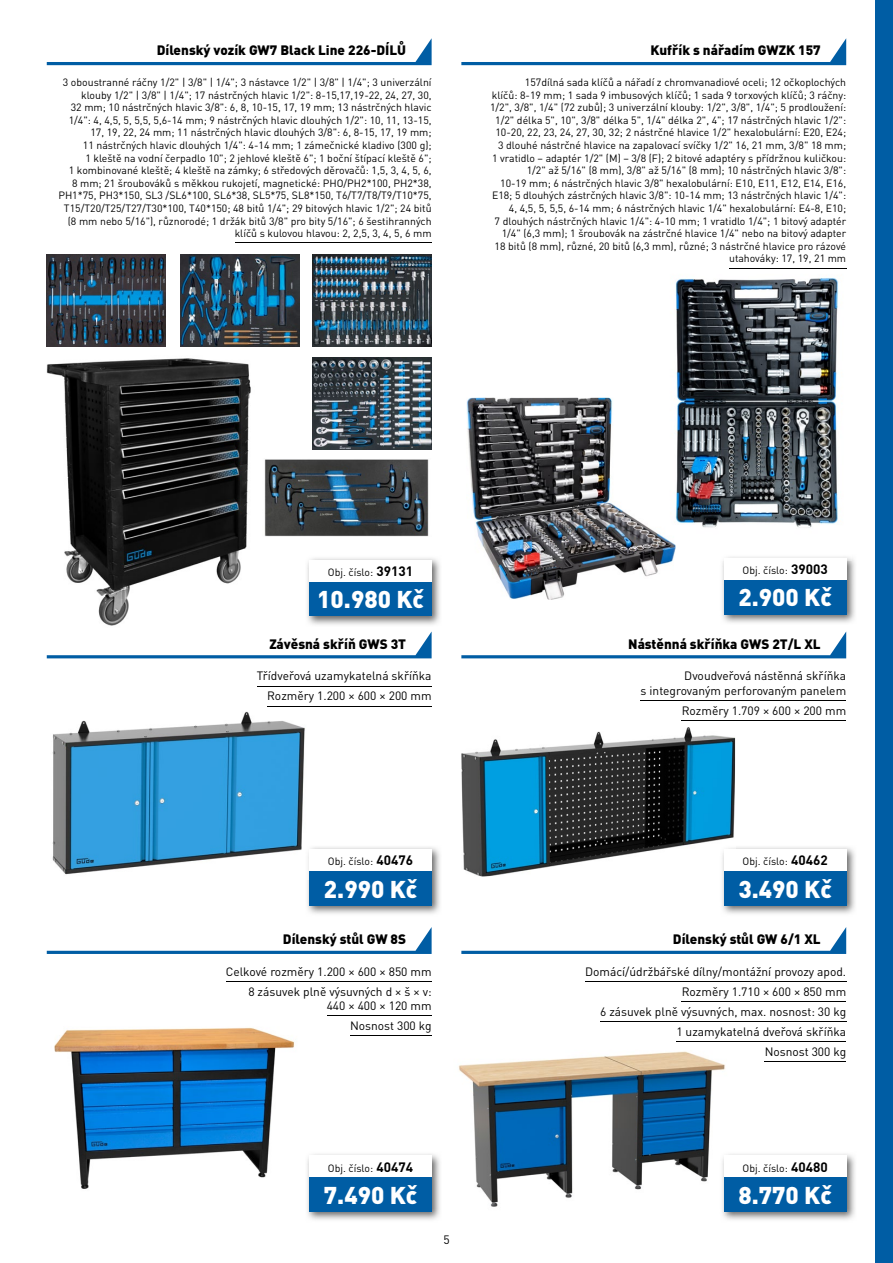
<style>
.page{position:relative;width:893px;height:1263px;background:#fff}
.page>*{position:absolute;margin:0;border:0;box-sizing:border-box;transform-origin:0 0}
.t1{font:900 24px "DIN Pro";color:#fff}
.t2{font:900 13.5px "DIN Pro";color:#000}
.t3{font:12px/20px "DIN Pro";color:#000;text-align:right}
.t4{font:10.5px/12.6px "DIN Pro";color:#000;text-align:right}
.s1{font-weight:700;font-size:13.5px}
</style>
<div class="page">
<div style="left:876px;top:0;width:17px;height:1263px;background:#005da4"></div>
<svg style="left:47px;top:38px;width:385px;height:27px"></svg>
<svg style="left:461px;top:38px;width:385px;height:27px"></svg>
<svg style="left:461px;top:632px;width:385px;height:26px"></svg>
<svg style="left:47px;top:631px;width:385px;height:27px"></svg>
<svg style="left:47px;top:927px;width:385px;height:27px"></svg>
<svg style="left:461px;top:927px;width:385px;height:27px"></svg>
<img style="left:46px;top:358px;width:205px;height:268px">
<img style="left:675px;top:268px;width:172px;height:282px">
<img style="left:461px;top:727px;width:274px;height:149px">
<img style="left:458px;top:1051px;width:267px;height:156px">
<img style="left:54px;top:1027px;width:241px;height:162px">
<img style="left:52px;top:711px;width:253px;height:164px">
<img style="left:466px;top:398px;width:209px;height:202px">
<hr style="left:585px;top:981px;width:261px;height:1px;background:#000">
<hr style="left:682px;top:1001px;width:164px;height:1px;background:#000">
<hr style="left:600px;top:1021px;width:246px;height:1px;background:#000">
<hr style="left:676px;top:1041px;width:170px;height:1px;background:#000">
<hr style="left:765px;top:1061px;width:81px;height:1px;background:#000">
<hr style="left:226px;top:981px;width:206px;height:1px;background:#000">
<hr style="left:327px;top:1016px;width:105px;height:1px;background:#000">
<hr style="left:350px;top:1036px;width:82px;height:1px;background:#000">
<hr style="left:257px;top:686px;width:175px;height:1px;background:#000">
<hr style="left:267px;top:706px;width:165px;height:1px;background:#000">
<hr style="left:729px;top:268px;width:117px;height:1px;background:#000">
<hr style="left:641px;top:700px;width:205px;height:1px;background:#000">
<hr style="left:682px;top:720px;width:164px;height:1px;background:#000">
<hr style="left:235px;top:243px;width:197px;height:1px;background:#000">
<img style="left:47px;top:254px;width:119px;height:93px">
<img style="left:180px;top:254px;width:119px;height:93px">
<img style="left:312px;top:254px;width:120px;height:93px">
<img style="left:312px;top:357px;width:120px;height:93px">
<img style="left:264px;top:459px;width:165px;height:77px">
<img style="left:307px;top:558px;width:133px;height:67px">
<div style="left:310px;top:581px;width:122px;height:35px;background:#005da4"></div>
<div style="left:310px;top:560px;width:122px;height:21px;background:#fff"></div>
<img style="left:307px;top:847px;width:133px;height:67px">
<img style="left:307px;top:847px;width:3px;height:33px">
<div style="left:310px;top:871px;width:122px;height:35px;background:#005da4"></div>
<div style="left:310px;top:850px;width:122px;height:21px;background:#fff"></div>
<img style="left:307px;top:1154px;width:133px;height:66px">
<div style="left:310px;top:1177px;width:122px;height:35px;background:#005da4"></div>
<div style="left:310px;top:1156px;width:122px;height:21px;background:#fff"></div>
<img style="left:722px;top:559px;width:133px;height:64px">
<img style="left:722px;top:557px;width:130px;height:4px">
<div style="left:724px;top:580px;width:122px;height:34px;background:#005da4"></div>
<div style="left:724px;top:558px;width:122px;height:22px;background:#fff"></div>
<img style="left:722px;top:847px;width:133px;height:67px">
<img style="left:720px;top:845px;width:15px;height:31px">
<div style="left:724px;top:871px;width:122px;height:35px;background:#005da4"></div>
<div style="left:724px;top:850px;width:122px;height:21px;background:#fff"></div>
<img style="left:724px;top:1154px;width:131px;height:66px">
<img style="left:720px;top:1151px;width:7px;height:65px">
<div style="left:724px;top:1177px;width:122px;height:35px;background:#005da4"></div>
<div style="left:724px;top:1156px;width:122px;height:21px;background:#fff"></div>
<p class="t2" style="left:157px;top:41px;width:251px">Dílenský vozík GW7 Black Line 226-DÍLŮ</p>
<p class="t2" style="left:650px;top:41px;width:172px">Kufřík s nářadím GWZK 157</p>
<p class="t4" style="left:58px;top:75px;width:375px">3 oboustranné ráčny 1/2" | 3/8" | 1/4"; 3 nástavce 1/2" | 3/8" | 1/4"; 3 univerzální klouby 1/2" | 3/8" | 1/4"; 17 nástrčných hlavic 1/2": 8-15,17,19-22, 24, 27, 30,<br>32 mm; 10 nástrčných hlavic 3/8": 6, 8, 10-15, 17, 19 mm; 13 nástrčných hlavic 1/4": 4, 4,5, 5, 5,5, 5,6-14 mm; 9 nástrčných hlavic dlouhých 1/2": 10, 11, 13-15, 17, 19, 22, 24 mm; 11 nástrčných hlavic dlouhých 3/8": 6, 8-15, 17, 19 mm;<br>11 nástrčných hlavic dlouhých 1/4": 4-14 mm; 1 zámečnické kladivo (300 g);<br>1 kleště na vodní čerpadlo 10"; 2 jehlové kleště 6"; 1 boční štípací kleště 6";<br>1 kombinované kleště; 4 kleště na zámky; 6 středových děrovačů: 1,5, 3, 4, 5, 6,<br>8 mm; 21 šroubováků s měkkou rukojetí, magnetické: PHO/PH2*100, PH2*38, PH1*75, PH3*150, SL3 /SL6*100, SL6*38, SL5*75, SL8*150, T6/T7/T8/T9/T10*75, T15/T20/T25/T27/T30*100, T40*150; 48 bitů 1/4"; 29 bitových hlavic 1/2"; 24 bitů (8 mm nebo 5/16"), různorodé; 1 držák bitů 3/8" pro bity 5/16"; 6 šestihranných klíčů s kulovou hlavou: 2, 2,5, 3, 4, 5, 6 mm</p>
<p class="t4" style="left:490px;top:75px;width:358px">157dílná sada klíčů a nářadí z chromvanadiové oceli; 12 očkoplochých<br>klíčů: 8-19 mm; 1 sada 9 imbusových klíčů; 1 sada 9 torxových klíčů; 3 ráčny:<br>1/2", 3/8", 1/4" (72 zubů); 3 univerzální klouby: 1/2", 3/8", 1/4"; 5 prodloužení:<br>1/2" délka 5", 10", 3/8" délka 5", 1/4" délka 2", 4"; 17 nástrčných hlavic 1/2":<br>10-20, 22, 23, 24, 27, 30, 32; 2 nástrčné hlavice 1/2" hexalobulární: E20, E24; 3 dlouhé nástrčné hlavice na zapalovací svíčky 1/2" 16, 21 mm, 3/8" 18 mm; 1 vratidlo – adaptér 1/2" (M) – 3/8 (F); 2 bitové adaptéry s přídržnou kuličkou:<br>1/2" až 5/16" (8 mm), 3/8" až 5/16" (8 mm); 10 nástrčných hlavic 3/8":<br>10-19 mm; 6 nástrčných hlavic 3/8" hexalobulární: E10, E11, E12, E14, E16, E18; 5 dlouhých zástrčných hlavic 3/8": 10-14 mm; 13 nástrčných hlavic 1/4":<br>4, 4,5, 5, 5,5, 6-14 mm; 6 nástrčných hlavic 1/4" hexalobulární: E4-8, E10;<br>7 dlouhých nástrčných hlavic 1/4": 4-10 mm; 1 vratidlo 1/4"; 1 bitový adaptér 1/4" (6,3 mm); 1 šroubovák na zástrčné hlavice 1/4" nebo na bitový adapter 18 bitů (8 mm), různé, 20 bitů (6,3 mm), různé; 3 nástrčné hlavice pro rázové utahováky: 17, 19, 21 mm</p>
<p class="t4" style="left:328px;top:565px;width:87px">Obj. číslo: <span class="s1">39131</span></p>
<h1 class="t1" style="left:317px;top:583px;width:108px">10.980 Kč</h1>
<p class="t4" style="left:742px;top:564px;width:87px">Obj. číslo: <span class="s1">39003</span></p>
<h1 class="t1" style="left:738px;top:581px;width:95px">2.900 Kč</h1>
<p class="t2" style="left:269px;top:634px;width:138px">Závěsná skříň GWS 3T</p>
<p class="t2" style="left:628px;top:634px;width:194px">Nástěnná skříňka GWS 2T/L XL</p>
<p class="t3" style="left:257px;top:665px;width:176px">Třídveřová uzamykatelná skříňka<br>Rozměry 1.200 × 600 × 200 mm</p>
<p class="t3" style="left:641px;top:668px;width:207px;line-height:14.4px">Dvoudveřová nástěnná skříňka<br>s integrovaným perforovaným panelem</p>
<p class="t3" style="left:682px;top:700px;width:166px">Rozměry 1.709 × 600 × 200 mm</p>
<p class="t4" style="left:328px;top:855px;width:87px">Obj. číslo: <span class="s1">40476</span></p>
<p class="t4" style="left:742px;top:855px;width:87px">Obj. číslo: <span class="s1">40462</span></p>
<h1 class="t1" style="left:324px;top:872px;width:95px">2.990 Kč</h1>
<h1 class="t1" style="left:738px;top:872px;width:95px">3.490 Kč</h1>
<p class="t2" style="left:283px;top:930px;width:125px">Dílenský stůl GW 8S</p>
<p class="t2" style="left:673px;top:930px;width:149px">Dílenský stůl GW 6/1 XL</p>
<p class="t3" style="left:226px;top:961px;width:207px">Celkové rozměry 1.200 × 600 × 850 mm<br>8 zásuvek plně výsuvných d × š × v:</p>
<p class="t3" style="left:327px;top:995px;width:106px">440 × 400 × 120 mm<br>Nosnost 300 kg</p>
<p class="t3" style="left:585px;top:961px;width:263px">Domácí/údržbářské dílny/montážní provozy apod.<br>Rozměry 1.710 × 600 × 850 mm<br>6 zásuvek plně výsuvných, max. nosnost: 30 kg<br>1 uzamykatelná dveřová skříňka<br>Nosnost 300 kg</p>
<p class="t4" style="left:328px;top:1161px;width:87px">Obj. číslo: <span class="s1">40474</span></p>
<p class="t4" style="left:742px;top:1161px;width:87px">Obj. číslo: <span class="s1">40480</span></p>
<h1 class="t1" style="left:324px;top:1179px;width:95px">7.490 Kč</h1>
<h1 class="t1" style="left:738px;top:1179px;width:95px">8.770 Kč</h1>
<p class="t3" style="left:443px;top:1229px;width:8px">5</p>
</div>
